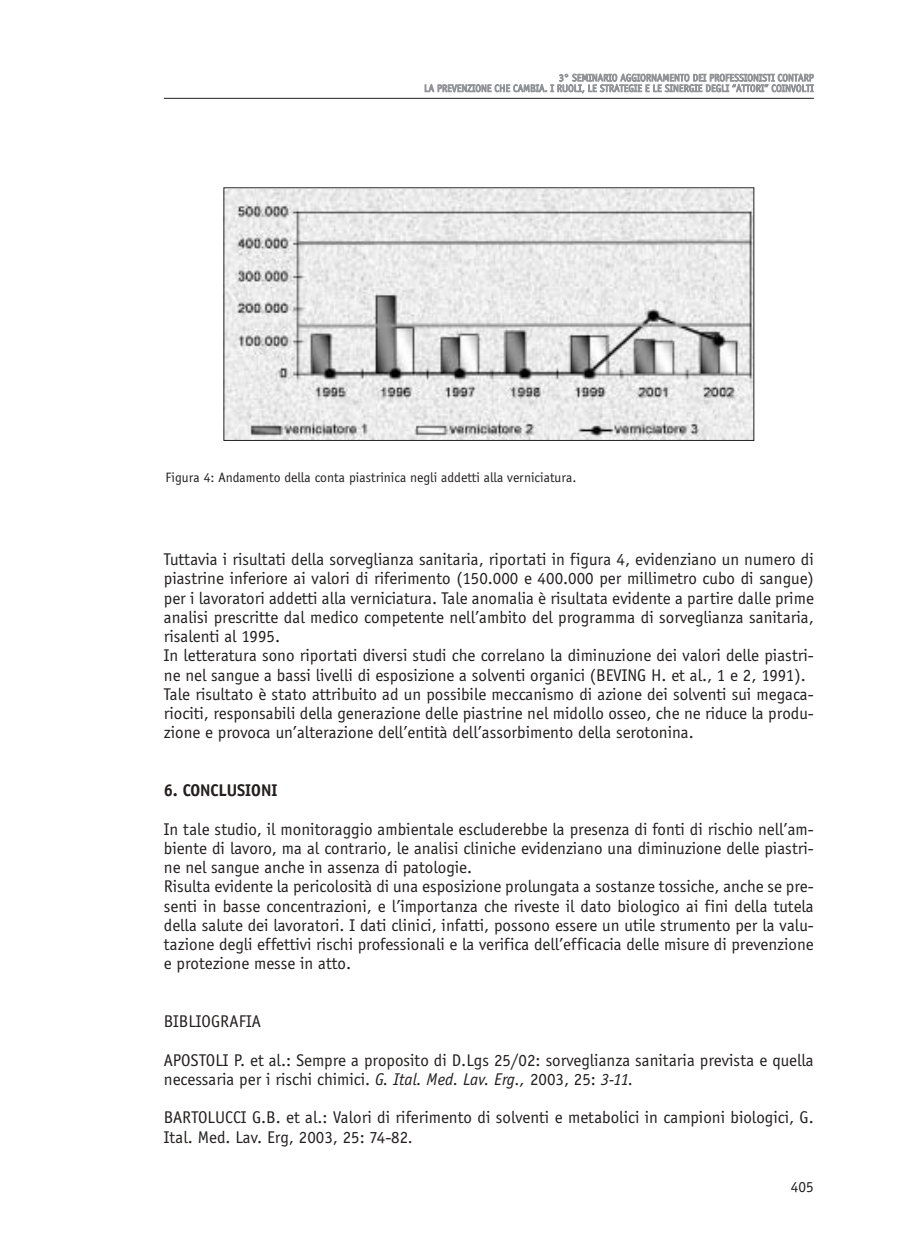
<style>
.page{position:relative;width:912px;height:1260px;background:#fff}
.page>*{position:absolute;margin:0;border:0;box-sizing:border-box;transform-origin:0 0}
.t1{font:17.5px/19.2px "Officina Sans";color:#231f1f}
.t2{font:700 17.5px "Officina Sans";color:#231f1f}
.t3{font:15.75px "Officina Sans";color:#231f1f}
.t4{font:14px "Officina Sans";color:#231f1f}
.t5{font:10.5px/10.5px "Officina Sans";color:#939497;text-align:right}
.s1{font-style:italic}
</style>
<div class="page">
<hr style="left:164px;top:98px;width:650px;height:1px;background:#231f1f">
<img style="left:226px;top:190px;width:526px;height:249px">
<div style="left:224px;top:188px;width:530px;height:253px;border:1px solid #231f1f"></div>
<p class="t5" style="left:424px;top:73px;width:391px">3° SEMINARIO AGGIORNAMENTO DEI PROFESSIONISTI CONTARP<br>LA PREVENZIONE CHE CAMBIA. I RUOLI, LE STRATEGIE E LE SINERGIE DEGLI “ATTORI” COINVOLTI</p>
<p class="t4" style="left:166px;top:472px;width:412px">Figura 4: Andamento della conta piastrinica negli addetti alla verniciatura.</p>
<p class="t1" style="left:164px;top:551px;width:651px">Tuttavia i risultati della sorveglianza sanitaria, riportati in figura 4, evidenziano un numero di piastrine inferiore ai valori di riferimento (150.000 e 400.000 per millimetro cubo di sangue) per i lavoratori addetti alla verniciatura. Tale anomalia è risultata evidente a partire dalle prime analisi prescritte dal medico competente nell’ambito del programma di sorveglianza sanitaria, risalenti al 1995.<br>In letteratura sono riportati diversi studi che correlano la diminuzione dei valori delle piastri&shy;ne nel sangue a bassi livelli di esposizione a solventi organici (BEVING H. et al., 1 e 2, 1991).<br>Tale risultato è stato attribuito ad un possibile meccanismo di azione dei solventi sui megaca&shy;riociti, responsabili della generazione delle piastrine nel midollo osseo, che ne riduce la produ&shy;zione e provoca un’alterazione dell’entità dell’assorbimento della serotonina.</p>
<p class="t2" style="left:164px;top:783px;width:115px">6. CONCLUSIONI</p>
<p class="t1" style="left:164px;top:820px;width:651px">In tale studio, il monitoraggio ambientale escluderebbe la presenza di fonti di rischio nell’am&shy;biente di lavoro, ma al contrario, le analisi cliniche evidenziano una diminuzione delle piastri&shy;ne nel sangue anche in assenza di patologie.<br>Risulta evidente la pericolosità di una esposizione prolungata a sostanze tossiche, anche se pre&shy;senti in basse concentrazioni, e l’importanza che riveste il dato biologico ai fini della tutela della salute dei lavoratori. I dati clinici, infatti, possono essere un utile strumento per la valu&shy;tazione degli effettivi rischi professionali e la verifica dell’efficacia delle misure di prevenzione e protezione messe in atto.</p>
<p class="t1" style="left:164px;top:1013px;width:98px">BIBLIOGRAFIA</p>
<p class="t1" style="left:164px;top:1051px;width:651px">APOSTOLI P. et al.: Sempre a proposito di D.Lgs 25/02: sorveglianza sanitaria prevista e quella necessaria per i rischi chimici. <span class="s1">G. Ital. Med. Lav. Erg.,</span> 2003, 25: <span class="s1">3-11.</span></p>
<p class="t1" style="left:164px;top:1109px;width:651px">BARTOLUCCI G.B. et al.: Valori di riferimento di solventi e metabolici in campioni biologici, G.<br>Ital. Med. Lav. Erg, 2003, 25: 74-82<span class="s1">.</span></p>
<p class="t3" style="left:791px;top:1180px;width:24px">405</p>
</div>
